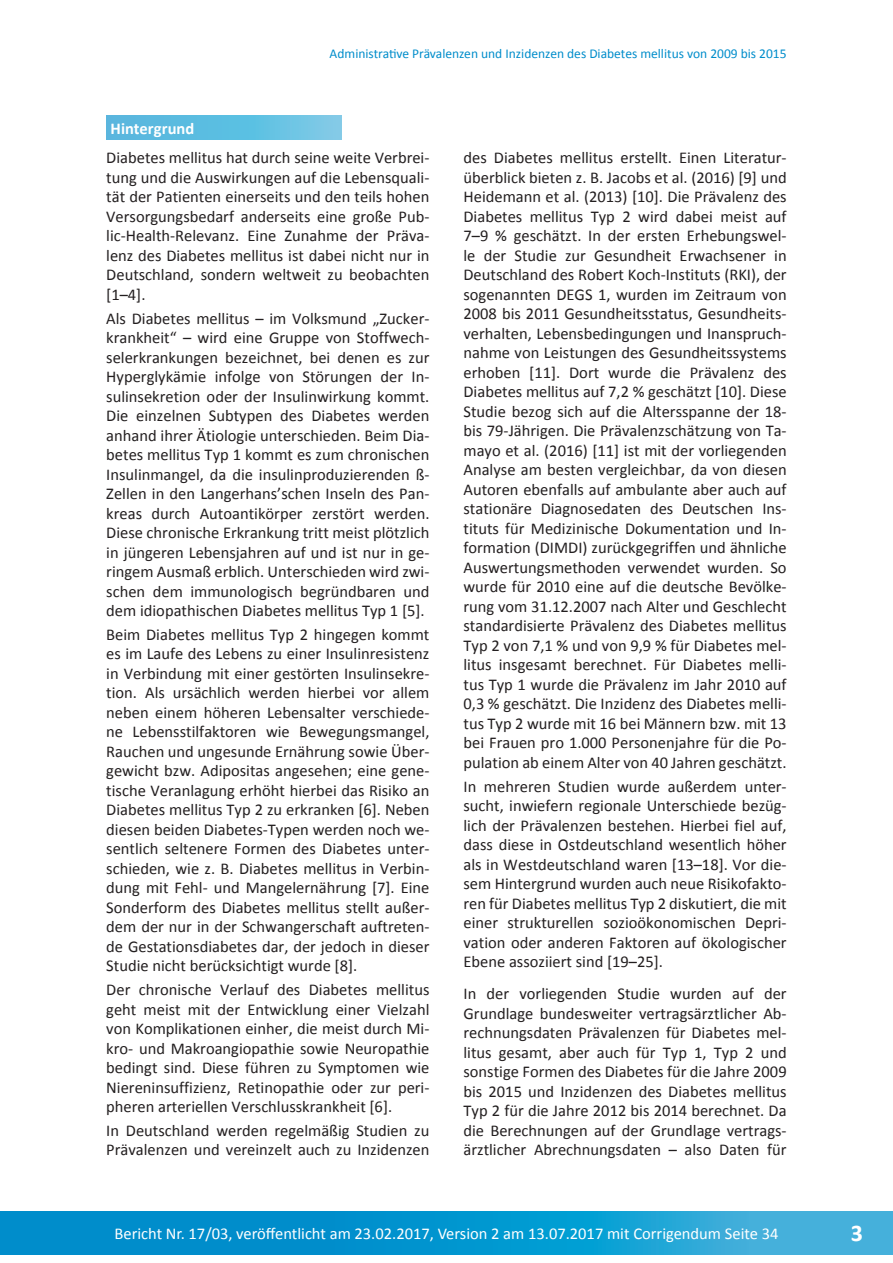
<style>
.page{position:relative;width:893px;height:1263px;background:#fff}
.page>*{position:absolute;margin:0;border:0;box-sizing:border-box;transform-origin:0 0}
.t1{font:700 24px "Calibri";color:#fff}
.TabellenAbbildungsun{font:16.5px/19.5px "Calibri";color:#231f20;text-align:justify}
.t2{font:16.5px "Calibri";color:#fff}
.t3{font:700 16.5px "Calibri";color:#fff}
.t4{font:13.5px "Calibri";color:#008dcb}
</style>
<div class="page">
<svg style="left:106px;top:115px;width:236px;height:24px;background:#62bfe1"></svg>
<svg style="left:0;top:1212px;width:893px;height:42px;background:#119ad1"></svg>
<p class="t3" style="left:111px;top:118px;width:85px">Hintergrund</p>
<p class="t4" style="left:330px;top:45px;width:458px">Administrative Prävalenzen und Inzidenzen des Diabetes mellitus von 2009 bis 2015</p>
<p class="TabellenAbbildungsun" style="left:106px;top:148px;width:325px">Diabetes mellitus hat durch seine weite Verbrei&shy;tung und die Auswirkungen auf die Lebensquali&shy;tät der Patienten einerseits und den teils hohen Versorgungsbedarf anderseits eine große Pub&shy;lic-Health-Relevanz. Eine Zunahme der Präva&shy;lenz des Diabetes mellitus ist dabei nicht nur in Deutschland, sondern weltweit zu beobachten [1–4].</p>
<p class="TabellenAbbildungsun" style="left:106px;top:308px;width:325px">Als Diabetes mellitus – im Volksmund „Zucker&shy;krankheit“ – wird eine Gruppe von Stoffwech&shy;selerkrankungen bezeichnet, bei denen es zur Hyperglykämie infolge von Störungen der In&shy;sulinsekretion oder der Insulinwirkung kommt.<br>Die einzelnen Subtypen des Diabetes werden anhand ihrer Ätiologie unterschieden. Beim Dia&shy;betes mellitus Typ 1 kommt es zum chronischen Insulinmangel, da die insulinproduzierenden ß-Zellen in den Langerhans’schen Inseln des Pan&shy;kreas durch Autoantikörper zerstört werden.<br>Diese chronische Erkrankung tritt meist plötzlich in jüngeren Lebensjahren auf und ist nur in ge&shy;ringem Ausmaß erblich. Unterschieden wird zwi&shy;schen dem immunologisch begründbaren und dem idiopathischen Diabetes mellitus Typ 1 [5].</p>
<p class="TabellenAbbildungsun" style="left:106px;top:625px;width:325px">Beim Diabetes mellitus Typ 2 hingegen kommt es im Laufe des Lebens zu einer Insulinresistenz in Verbindung mit einer gestörten Insulinsekre&shy;tion. Als ursächlich werden hierbei vor allem neben einem höheren Lebensalter verschiede&shy;ne Lebensstilfaktoren wie Bewegungsmangel, Rauchen und ungesunde Ernährung sowie Über&shy;gewicht bzw. Adipositas angesehen; eine gene&shy;tische Veranlagung erhöht hierbei das Risiko an Diabetes mellitus Typ 2 zu erkranken [6]. Neben diesen beiden Diabetes-Typen werden noch we&shy;sentlich seltenere Formen des Diabetes unter&shy;schieden, wie z. B. Diabetes mellitus in Verbin&shy;dung mit Fehl- und Mangelernährung [7]. Eine Sonderform des Diabetes mellitus stellt außer&shy;dem der nur in der Schwangerschaft auftreten&shy;de Gestationsdiabetes dar, der jedoch in dieser Studie nicht berücksichtigt wurde [8].</p>
<p class="TabellenAbbildungsun" style="left:106px;top:980px;width:325px">Der chronische Verlauf des Diabetes mellitus geht meist mit der Entwicklung einer Vielzahl von Komplikationen einher, die meist durch Mi&shy;kro- und Makroangiopathie sowie Neuropathie bedingt sind. Diese führen zu Symptomen wie Niereninsuffizienz, Retinopathie oder zur peri&shy;pheren arteriellen Verschlusskrankheit [6].</p>
<p class="TabellenAbbildungsun" style="left:106px;top:1121px;width:325px">In Deutschland werden regelmäßig Studien zu<br>Prävalenzen und vereinzelt auch zu Inzidenzen</p>
<p class="TabellenAbbildungsun" style="left:463px;top:148px;width:325px">des Diabetes mellitus erstellt. Einen Literatur&shy;überblick bieten z. B. Jacobs et al. (2016) [9] und Heidemann et al. (2013) [10]. Die Prävalenz des Diabetes mellitus Typ 2 wird dabei meist auf 7–9 % geschätzt. In der ersten Erhebungswel&shy;le der Studie zur Gesundheit Erwachsener in Deutschland des Robert Koch-Instituts (RKI), der sogenannten DEGS 1, wurden im Zeitraum von 2008 bis 2011 Gesundheitsstatus, Gesundheits&shy;verhalten, Lebensbedingungen und Inanspruch&shy;nahme von Leistungen des Gesundheitssystems erhoben [11]. Dort wurde die Prävalenz des Diabetes mellitus auf 7,2 % geschätzt [10]. Diese Studie bezog sich auf die Altersspanne der 18- bis 79-Jährigen. Die Prävalenzschätzung von Ta&shy;mayo et al. (2016) [11] ist mit der vorliegenden Analyse am besten vergleichbar, da von diesen Autoren ebenfalls auf ambulante aber auch auf stationäre Diagnosedaten des Deutschen Ins&shy;tituts für Medizinische Dokumentation und In&shy;formation (DIMDI) zurückgegriffen und ähnliche Auswertungsmethoden verwendet wurden. So wurde für 2010 eine auf die deutsche Bevölke&shy;rung vom 31.12.2007 nach Alter und Geschlecht standardisierte Prävalenz des Diabetes mellitus Typ 2 von 7,1 % und von 9,9 % für Diabetes mel&shy;litus insgesamt berechnet. Für Diabetes melli&shy;tus Typ 1 wurde die Prävalenz im Jahr 2010 auf 0,3 % geschätzt. Die Inzidenz des Diabetes melli&shy;tus Typ 2 wurde mit 16 bei Männern bzw. mit 13 bei Frauen pro 1.000 Personenjahre für die Po&shy;pulation ab einem Alter von 40 Jahren geschätzt.</p>
<p class="TabellenAbbildungsun" style="left:463px;top:776px;width:325px">In mehreren Studien wurde außerdem unter&shy;sucht, inwiefern regionale Unterschiede bezüg&shy;lich der Prävalenzen bestehen. Hierbei fiel auf, dass diese in Ostdeutschland wesentlich höher als in Westdeutschland waren [13–18]. Vor die&shy;sem Hintergrund wurden auch neue Risikofakto&shy;ren für Diabetes mellitus Typ 2 diskutiert, die mit einer strukturellen sozioökonomischen Depri&shy;vation oder anderen Faktoren auf ökologischer Ebene assoziiert sind [19–25].</p>
<p class="TabellenAbbildungsun" style="left:463px;top:984px;width:325px">In der vorliegenden Studie wurden auf der Grundlage bundesweiter vertragsärztlicher Ab&shy;rechnungsdaten Prävalenzen für Diabetes mel&shy;litus gesamt, aber auch für Typ 1, Typ 2 und sonstige Formen des Diabetes für die Jahre 2009 bis 2015 und Inzidenzen des Diabetes mellitus Typ 2 für die Jahre 2012 bis 2014 berechnet. Da die Berechnungen auf der Grundlage vertrags&shy;ärztlicher Abrechnungsdaten – also Daten für</p>
<p class="t2" style="left:114px;top:1223px;width:665px">Bericht Nr. 17/03, veröffentlicht am 23.02.2017, Version 2 am 13.07.2017 mit Corrigendum Seite 34</p>
<h1 class="t1" style="left:851px;top:1218px;width:14px">3</h1>
</div>
